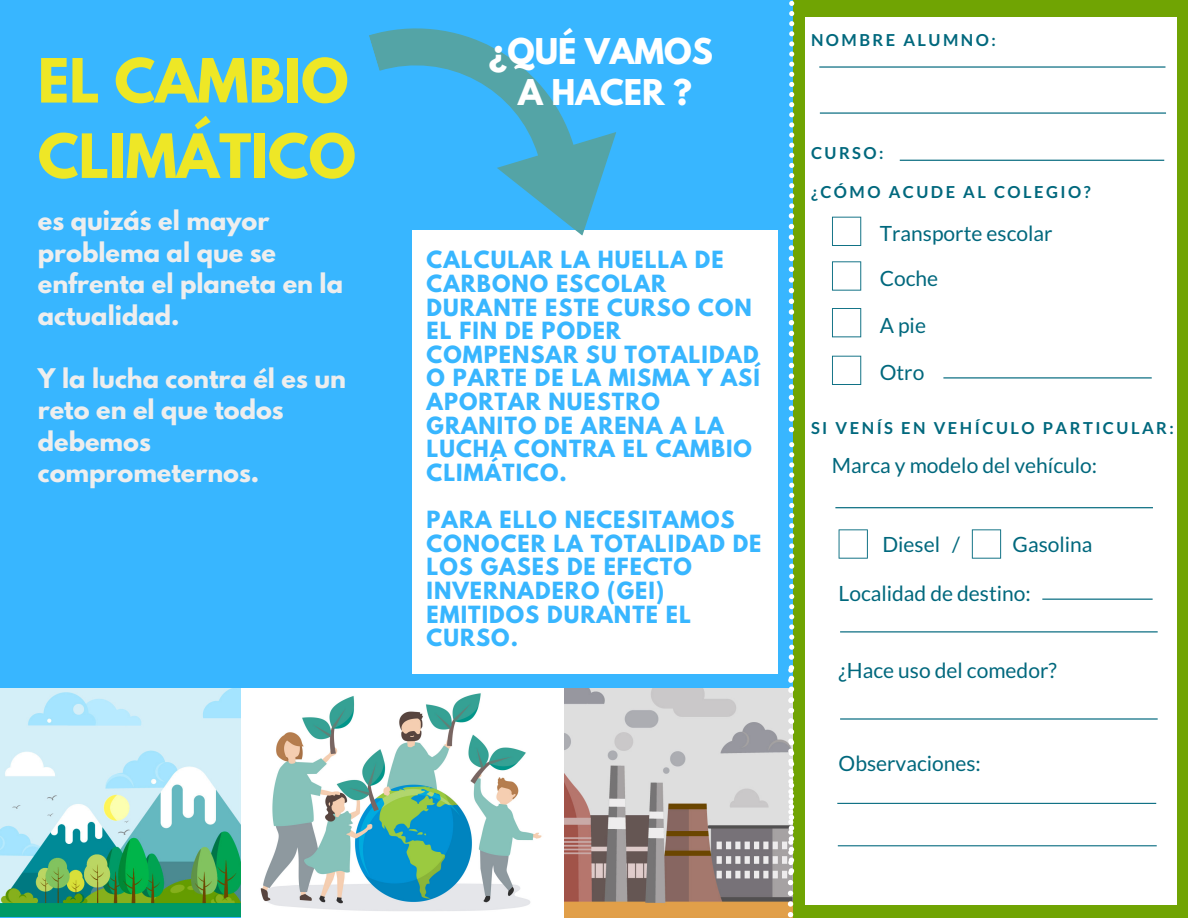
<style>
.page{position:relative;width:1188px;height:918px;background:#38b6ff}
.page>*{position:absolute;margin:0;border:0;box-sizing:border-box;transform-origin:0 0}
.t1{font:700 54px/75.3px "League Spartan";color:#eee726}
.t2{font:700 31.5px/41.4px "League Spartan";color:#fff;text-align:center}
.t3{font:700 24px/31.5px "League Spartan";color:#eee}
.t4{font:700 21px/23.7px "League Spartan";letter-spacing:.05em;color:#38b6ff}
.t5{font:21px/44.7px "Lato";color:#00687d}
.t6{font:700 16.5px "Lato";letter-spacing:.15em;color:#00687d}
</style>
<div class="page">
<img style="left:0;top:688px;width:793px;height:230px">
<div style="left:793px;top:0;width:395px;height:918px;background:#70a403"></div>
<div style="left:806px;top:17px;width:371px;height:887px;background:#fff"></div>
<div style="left:412px;top:230px;width:366px;height:443px;background:#fff"></div>
<svg style="left:789px;top:554px;width:5px;height:75px"></svg>
<svg style="left:789px;top:473px;width:5px;height:75px"></svg>
<svg style="left:789px;top:442px;width:5px;height:25px"></svg>
<svg style="left:789px;top:52px;width:5px;height:75px"></svg>
<svg style="left:789px;top:1px;width:5px;height:45px"></svg>
<svg style="left:789px;top:406px;width:5px;height:26px"></svg>
<svg style="left:789px;top:363px;width:5px;height:37px"></svg>
<svg style="left:789px;top:331px;width:5px;height:26px"></svg>
<svg style="left:789px;top:299px;width:5px;height:26px"></svg>
<svg style="left:789px;top:267px;width:5px;height:26px"></svg>
<svg style="left:789px;top:235px;width:5px;height:26px"></svg>
<svg style="left:789px;top:133px;width:5px;height:96px"></svg>
<svg style="left:788px;top:891px;width:5px;height:26px"></svg>
<svg style="left:788px;top:635px;width:6px;height:250px"></svg>
<img style="left:242px;top:689px;width:321px;height:229px">
<svg style="left:369px;top:28px;width:247px;height:208px"></svg>
<svg style="left:819px;top:66px;width:346px;height:2px"></svg>
<svg style="left:820px;top:112px;width:346px;height:2px"></svg>
<svg style="left:943px;top:377px;width:209px;height:2px"></svg>
<svg style="left:832px;top:217px;width:29px;height:29px"></svg>
<svg style="left:832px;top:261px;width:29px;height:30px"></svg>
<svg style="left:832px;top:308px;width:29px;height:29px"></svg>
<svg style="left:832px;top:356px;width:29px;height:29px"></svg>
<svg style="left:900px;top:160px;width:264px;height:1px"></svg>
<svg style="left:835px;top:507px;width:318px;height:1px"></svg>
<svg style="left:839px;top:529px;width:29px;height:30px"></svg>
<svg style="left:972px;top:529px;width:29px;height:30px"></svg>
<svg style="left:1042px;top:599px;width:111px;height:1px"></svg>
<svg style="left:840px;top:631px;width:318px;height:1px"></svg>
<svg style="left:837px;top:803px;width:319px;height:1px"></svg>
<svg style="left:838px;top:845px;width:319px;height:1px"></svg>
<svg style="left:840px;top:718px;width:318px;height:2px"></svg>
<h1 class="t1" style="left:38px;top:50px;width:320px">EL CAMBIO<br>CLIMÁTICO</h1>
<p class="t3" style="left:38px;top:208px;width:307px">es quizás el mayor problema al que se enfrenta el planeta en la actualidad.</p>
<p class="t3" style="left:38px;top:365px;width:310px">Y la lucha contra él es un reto en el que todos debemos comprometernos.</p>
<h2 class="t2" style="left:489px;top:34px;width:226px">¿QUÉ VAMOS<br>A HACER ?</h2>
<p class="t4" style="left:427px;top:251px;width:335px">CALCULAR LA HUELLA DE<br>CARBONO ESCOLAR<br>DURANTE ESTE CURSO CON<br>EL FIN DE PODER<br>COMPENSAR SU TOTALIDAD<br>O PARTE DE LA MISMA Y ASÍ<br>APORTAR NUESTRO<br>GRANITO DE ARENA A LA<br>LUCHA CONTRA EL CAMBIO<br>CLIMÁTICO.</p>
<p class="t4" style="left:427px;top:511px;width:336px">PARA ELLO NECESITAMOS<br>CONOCER LA TOTALIDAD DE<br>LOS GASES DE EFECTO<br>INVERNADERO (GEI)<br>EMITIDOS DURANTE EL<br>CURSO.</p>
<p class="t6" style="left:811px;top:29px;width:186px">NOMBRE ALUMNO:</p>
<p class="t6" style="left:811px;top:143px;width:74px">CURSO:</p>
<p class="t6" style="left:811px;top:181px;width:281px">¿CÓMO ACUDE AL COLEGIO?</p>
<p class="t5" style="left:880px;top:211px;width:174px">Transporte escolar<br>Coche</p>
<p class="t5" style="left:880px;top:302px;width:48px">A pie</p>
<p class="t5" style="left:880px;top:350px;width:46px">Otro</p>
<p class="t6" style="left:811px;top:418px;width:364px">SI VENÍS EN VEHÍCULO PARTICULAR:</p>
<p class="t5" style="left:832px;top:442px;width:267px">Marca y modelo del vehículo:</p>
<p class="t5" style="left:882px;top:521px;width:79px">Diesel /</p>
<p class="t5" style="left:1013px;top:521px;width:81px">Gasolina</p>
<p class="t5" style="left:839px;top:571px;width:194px">Localidad de destino:</p>
<p class="t5" style="left:839px;top:648px;width:220px">¿Hace uso del comedor?</p>
<p class="t5" style="left:839px;top:740px;width:144px">Observaciones:</p>
</div>
